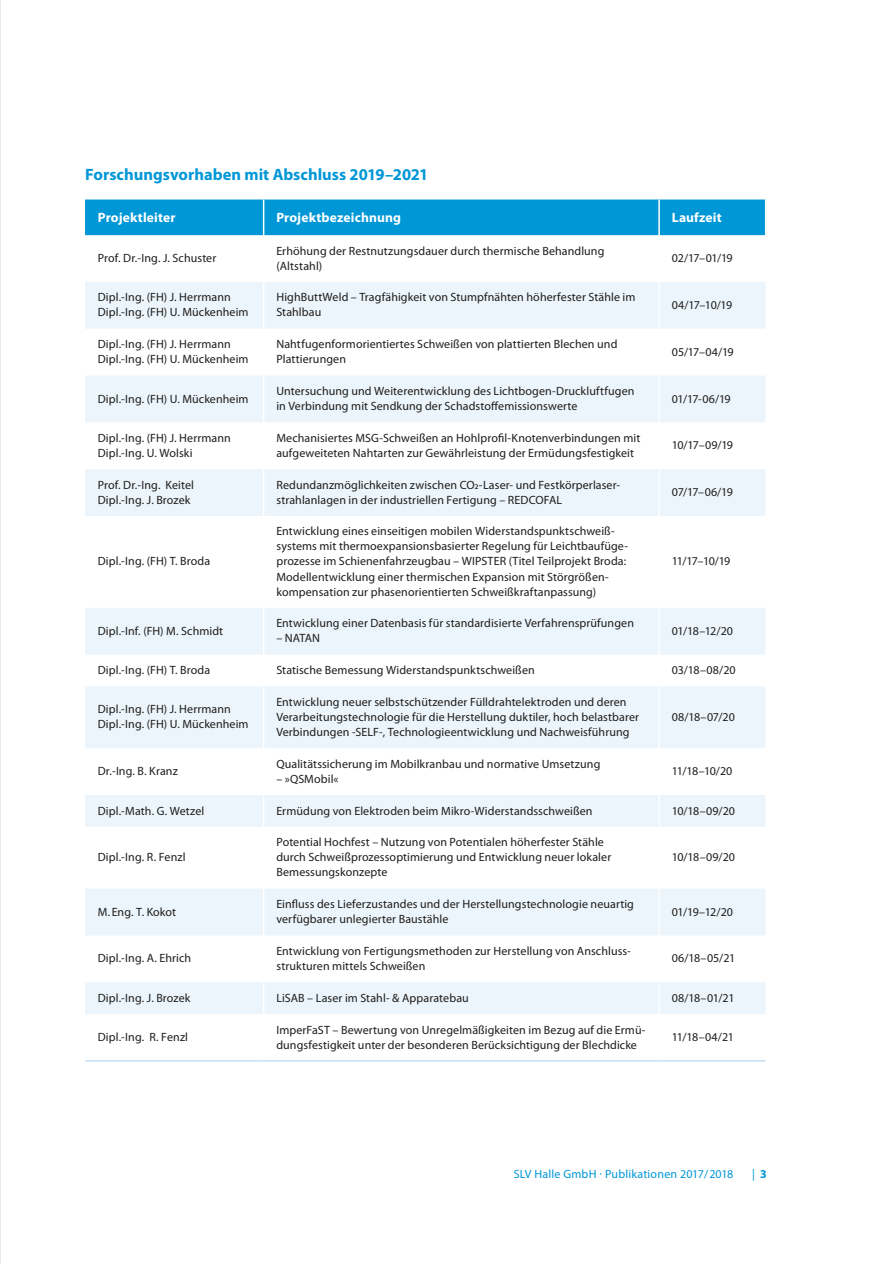
<style>
.page{position:relative;width:893px;height:1263px;background:#fff}
.page>*{position:absolute;margin:0;border:0;box-sizing:border-box;transform-origin:0 0}
.t1{font:700 16.5px "Myriad Pro";color:#0097d7}
.t2{font:700 13.5px "Myriad Pro";letter-spacing:.01em;color:#fff}
.t3{font:12px/15px "Myriad Pro";letter-spacing:.01em;color:#1d1d1b}
.t4{font:12px "Myriad Pro";letter-spacing:.015em;color:#0097d7}
.s1{font-weight:700}
</style>
<div class="page">
<div style="left:85px;top:200px;width:680px;height:35px;background:#0097d7"></div>
<svg style="left:85px;top:282px;width:680px;height:732px"></svg>
<hr style="left:85px;top:1060px;width:179px;height:1px;background:#c7dff5">
<hr style="left:264px;top:1060px;width:395px;height:1px;background:#c7dff5">
<hr style="left:659px;top:1060px;width:106px;height:1px;background:#c7dff5">
<hr style="left:263px;top:200px;width:1px;height:35px;background:#fff">
<hr style="left:658px;top:200px;width:2px;height:35px;background:#fff">
<hr style="left:263px;top:282px;width:1px;height:47px;background:#fff">
<hr style="left:658px;top:282px;width:2px;height:47px;background:#fff">
<hr style="left:263px;top:329px;width:1px;height:47px;background:#fff">
<hr style="left:658px;top:329px;width:2px;height:47px;background:#fff">
<hr style="left:263px;top:376px;width:1px;height:46px;background:#fff">
<hr style="left:658px;top:376px;width:2px;height:46px;background:#fff">
<hr style="left:263px;top:422px;width:1px;height:47px;background:#fff">
<hr style="left:658px;top:422px;width:2px;height:47px;background:#fff">
<hr style="left:263px;top:469px;width:1px;height:47px;background:#fff">
<hr style="left:658px;top:469px;width:2px;height:47px;background:#fff">
<hr style="left:263px;top:516px;width:1px;height:92px;background:#fff">
<hr style="left:658px;top:516px;width:2px;height:92px;background:#fff">
<hr style="left:263px;top:608px;width:1px;height:47px;background:#fff">
<hr style="left:658px;top:608px;width:2px;height:47px;background:#fff">
<hr style="left:263px;top:655px;width:1px;height:31px;background:#fff">
<hr style="left:658px;top:655px;width:2px;height:31px;background:#fff">
<hr style="left:263px;top:686px;width:1px;height:62px;background:#fff">
<hr style="left:658px;top:686px;width:2px;height:62px;background:#fff">
<hr style="left:263px;top:748px;width:1px;height:47px;background:#fff">
<hr style="left:658px;top:748px;width:2px;height:47px;background:#fff">
<hr style="left:263px;top:795px;width:1px;height:32px;background:#fff">
<hr style="left:658px;top:795px;width:2px;height:32px;background:#fff">
<hr style="left:263px;top:827px;width:1px;height:62px;background:#fff">
<hr style="left:658px;top:827px;width:2px;height:62px;background:#fff">
<hr style="left:263px;top:889px;width:1px;height:46px;background:#fff">
<hr style="left:658px;top:889px;width:2px;height:46px;background:#fff">
<hr style="left:263px;top:935px;width:1px;height:47px;background:#fff">
<hr style="left:658px;top:935px;width:2px;height:47px;background:#fff">
<hr style="left:263px;top:982px;width:1px;height:32px;background:#fff">
<hr style="left:658px;top:982px;width:2px;height:32px;background:#fff">
<svg style="left:0;top:0;width:1px;height:1263px"></svg>
<h1 class="t1" style="left:85px;top:165px;width:345px">Forschungsvorhaben mit Abschluss 2019–2021</h1>
<p class="t2" style="left:98px;top:210px;width:79px">Projektleiter</p>
<p class="t2" style="left:276px;top:210px;width:126px">Projektbezeichnung</p>
<p class="t2" style="left:672px;top:210px;width:51px">Laufzeit</p>
<p class="t3" style="left:98px;top:251px;width:120px">Prof. Dr.-Ing. J. Schuster</p>
<p class="t3" style="left:276px;top:243px;width:330px">Erhöhung der Restnutzungsdauer durch thermische Behandlung (Altstahl)</p>
<p class="t3" style="left:672px;top:251px;width:62px">02/17–01/19</p>
<p class="t3" style="left:98px;top:290px;width:152px">Dipl.-Ing. (FH) J. Herrmann<br>Dipl.-Ing. (FH) U. Mückenheim</p>
<p class="t3" style="left:276px;top:290px;width:361px">HighButtWeld – Tragfähigkeit von Stumpfnähten höherfester Stähle im<br>Stahlbau</p>
<p class="t3" style="left:672px;top:298px;width:62px">04/17–10/19</p>
<p class="t3" style="left:98px;top:337px;width:152px">Dipl.-Ing. (FH) J. Herrmann<br>Dipl.-Ing. (FH) U. Mückenheim</p>
<p class="t3" style="left:276px;top:337px;width:343px">Nahtfugenformorientiertes Schweißen von plattierten Blechen und<br>Plattierungen</p>
<p class="t3" style="left:672px;top:344px;width:63px">05/17–04/19</p>
<p class="t3" style="left:98px;top:391px;width:152px">Dipl.-Ing. (FH) U. Mückenheim</p>
<p class="t3" style="left:276px;top:384px;width:360px">Untersuchung und Weiterentwicklung des Lichtbogen-Druckluftfugen in Verbindung mit Sendkung der Schadstoffemissionswerte</p>
<p class="t3" style="left:672px;top:391px;width:60px">01/17-06/19</p>
<p class="t3" style="left:98px;top:431px;width:135px">Dipl.-Ing. (FH) J. Herrmann<br>Dipl.-Ing. U. Wolski</p>
<p class="t3" style="left:276px;top:431px;width:366px">Mechanisiertes MSG-Schweißen an Hohlprofil-Knotenverbindungen mit aufgeweiteten Nahtarten zur Gewährleistung der Ermüdungsfestigkeit</p>
<p class="t3" style="left:672px;top:438px;width:63px">10/17–09/19</p>
<p class="t3" style="left:98px;top:477px;width:98px">Prof. Dr.-Ing. Keitel<br>Dipl.-Ing. J. Brozek</p>
<p class="t3" style="left:276px;top:477px;width:345px">Redundanzmöglichkeiten zwischen CO2-Laser- und Festkörperlaser&shy;strahlanlagen in der industriellen Fertigung – REDCOFAL</p>
<p class="t3" style="left:672px;top:485px;width:63px">07/17–06/19</p>
<p class="t3" style="left:98px;top:554px;width:114px">Dipl.-Ing. (FH) T. Broda</p>
<p class="t3" style="left:98px;top:623px;width:127px">Dipl.-Inf. (FH) M. Schmidt</p>
<p class="t3" style="left:276px;top:524px;width:353px">Entwicklung eines einseitigen mobilen Widerstandspunktschweiß&shy;systems mit thermoexpansionsbasierter Regelung für Leichtbaufüge&shy;prozesse im Schienenfahrzeugbau – WIPSTER (Titel Teilprojekt Broda:<br>Modellentwicklung einer thermischen Expansion mit Störgrößen&shy;kompensation zur phasenorientierten Schweißkraftanpassung)</p>
<p class="t3" style="left:276px;top:616px;width:359px">Entwicklung einer Datenbasis für standardisierte Verfahrensprüfungen</p>
<p class="t3" style="left:276px;top:631px;width:45px">– NATAN</p>
<p class="t3" style="left:672px;top:554px;width:60px">11/17–10/19</p>
<p class="t3" style="left:672px;top:623px;width:63px">01/18–12/20</p>
<p class="t3" style="left:98px;top:663px;width:114px">Dipl.-Ing. (FH) T. Broda</p>
<p class="t3" style="left:276px;top:663px;width:260px">Statische Bemessung Widerstandspunktschweißen</p>
<p class="t3" style="left:672px;top:663px;width:65px">03/18–08/20</p>
<p class="t3" style="left:98px;top:702px;width:152px">Dipl.-Ing. (FH) J. Herrmann<br>Dipl.-Ing. (FH) U. Mückenheim</p>
<p class="t3" style="left:276px;top:695px;width:364px">Entwicklung neuer selbstschützender Fülldrahtelektroden und deren<br>Verarbeitungstechnologie für die Herstellung duktiler, hoch belastbarer<br>Verbindungen -SELF-, Technologieentwicklung und Nachweisführung</p>
<p class="t3" style="left:672px;top:710px;width:65px">08/18–07/20</p>
<p class="t3" style="left:98px;top:764px;width:82px">Dr.-Ing. B. Kranz</p>
<p class="t3" style="left:276px;top:756px;width:325px">Qualitätssicherung im Mobilkranbau und normative Umsetzung</p>
<p class="t3" style="left:276px;top:771px;width:64px">– »QSMobil«</p>
<p class="t3" style="left:672px;top:764px;width:62px">11/18–10/20</p>
<p class="t3" style="left:98px;top:803px;width:108px">Dipl.-Math. G. Wetzel</p>
<p class="t3" style="left:276px;top:803px;width:318px">Ermüdung von Elektroden beim Mikro-Widerstandsschweißen</p>
<p class="t3" style="left:672px;top:803px;width:65px">10/18–09/20</p>
<p class="t3" style="left:98px;top:850px;width:89px">Dipl.-Ing. R. Fenzl</p>
<p class="t3" style="left:276px;top:835px;width:336px">Potential Hochfest – Nutzung von Potentialen höherfester Stähle durch Schweißprozessoptimierung und Entwicklung neuer lokaler<br>Bemessungskonzepte</p>
<p class="t3" style="left:672px;top:850px;width:65px">10/18–09/20</p>
<p class="t3" style="left:98px;top:904px;width:80px">M. Eng. T. Kokot</p>
<p class="t3" style="left:276px;top:897px;width:359px">Einfluss des Lieferzustandes und der Herstellungstechnologie neuartig verfügbarer unlegierter Baustähle</p>
<p class="t3" style="left:672px;top:904px;width:63px">01/19–12/20</p>
<p class="t3" style="left:98px;top:951px;width:95px">Dipl.-Ing. A. Ehrich</p>
<p class="t3" style="left:276px;top:944px;width:356px">Entwicklung von Fertigungsmethoden zur Herstellung von Anschluss&shy;strukturen mittels Schweißen</p>
<p class="t3" style="left:672px;top:951px;width:65px">06/18–05/21</p>
<p class="t3" style="left:98px;top:990px;width:94px">Dipl.-Ing. J. Brozek</p>
<p class="t3" style="left:276px;top:990px;width:194px">LiSAB – Laser im Stahl- &amp; Apparatebau</p>
<p class="t3" style="left:672px;top:990px;width:64px">08/18–01/21</p>
<p class="t3" style="left:98px;top:1030px;width:92px">Dipl.-Ing. R. Fenzl</p>
<p class="t3" style="left:276px;top:1022px;width:371px">ImperFaST – Bewertung von Unregelmäßigkeiten im Bezug auf die Ermü&shy;dungsfestigkeit unter der besonderen Berücksichtigung der Blechdicke</p>
<p class="t3" style="left:672px;top:1030px;width:64px">11/18–04/21</p>
<p class="t4" style="left:514px;top:1167px;width:221px">SLV Halle GmbH · Publikationen 2017/2018</p>
<p class="t4" style="left:752px;top:1167px;width:16px">| <span class="s1">3</span></p>
</div>
